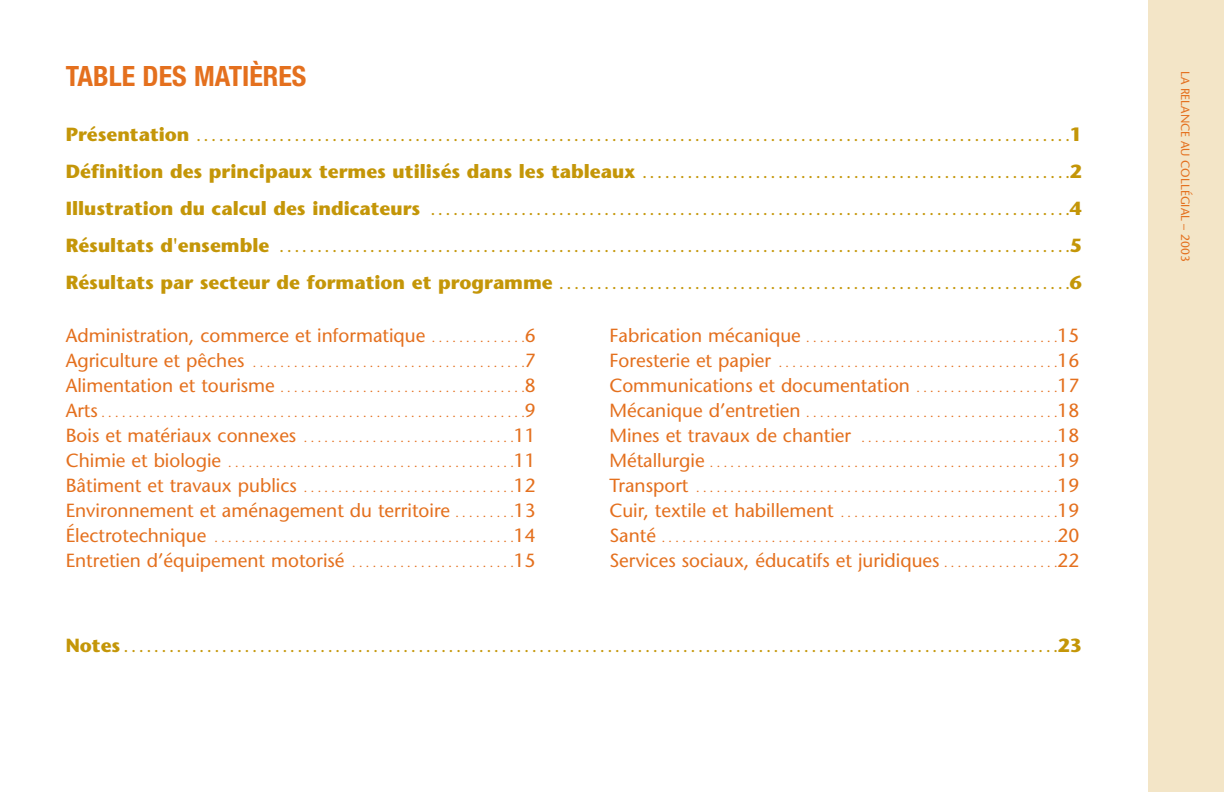
<style>
.page{position:relative;width:1224px;height:792px;background:#fff}
.page>*{position:absolute;margin:0;border:0;box-sizing:border-box;transform-origin:0 0}
.t1{font:700 condensed 28px "Helvetica Neue";color:#e4701e}
.t2{font:19px "Stone Sans";color:#e4701e}
.t3{font:12px/25px "Stone Sans";color:#e4701e;text-align:justify}
.t4{font:700 12px "Stone Sans";color:#c49608}
.s1{font-size:19px}
.s2{font-size:12px}
</style>
<div class="page">
<div style="left:1148px;top:0;width:76px;height:792px;background:#f3e5c7"></div>
<h1 class="t1" style="left:66px;top:66px;width:242px">TABLE DES MATIÈRES</h1>
<p class="t4" style="left:66px;top:132px;width:1018px"><span class="s1">Présentation</span> . . . . . . . . . . . . . . . . . . . . . . . . . . . . . . . . . . . . . . . . . . . . . . . . . . . . . . . . . . . . . . . . . . . . . . . . . . . . . . . . . . . . . . . . . . . . . . . . . . . . . . . . . . . . . . . . . . . .<span class="s1">1</span></p>
<p class="t4" style="left:66px;top:169px;width:1018px"><span class="s1">Définition des principaux termes utilisés dans les tableaux</span> . . . . . . . . . . . . . . . . . . . . . . . . . . . . . . . . . . . . . . . . . . . . . . . . . . . . . . . . .<span class="s1">2</span></p>
<p class="t4" style="left:66px;top:206px;width:1018px"><span class="s1">Illustration du calcul des indicateurs</span> . . . . . . . . . . . . . . . . . . . . . . . . . . . . . . . . . . . . . . . . . . . . . . . . . . . . . . . . . . . . . . . . . . . . . . . . . . . . . . . . . . . . .<span class="s1">4</span></p>
<p class="t4" style="left:66px;top:243px;width:1018px"><span class="s1">Résultats d'ensemble</span> . . . . . . . . . . . . . . . . . . . . . . . . . . . . . . . . . . . . . . . . . . . . . . . . . . . . . . . . . . . . . . . . . . . . . . . . . . . . . . . . . . . . . . . . . . . . . . . . . . . . . . . . .<span class="s1">5</span></p>
<p class="t4" style="left:66px;top:280px;width:1018px"><span class="s1">Résultats par secteur de formation et programme</span> . . . . . . . . . . . . . . . . . . . . . . . . . . . . . . . . . . . . . . . . . . . . . . . . . . . . . . . . . . . . . . . . . . . .<span class="s1">6</span></p>
<h2 class="t2" style="left:66px;top:328px;width:472px">Administration, commerce et informatique <span class="s2">. . . . . . . . . . . . . .</span>6</h2>
<p class="t3" style="left:66px;top:351px;width:472px"><span class="s1">Agriculture et pêches</span> . . . . . . . . . . . . . . . . . . . . . . . . . . . . . . . . . . . . . . . .<span class="s1">7<br>Alimentation et tourisme</span> . . . . . . . . . . . . . . . . . . . . . . . . . . . . . . . . . . . .<span class="s1">8<br>Arts</span> . . . . . . . . . . . . . . . . . . . . . . . . . . . . . . . . . . . . . . . . . . . . . . . . . . . . . . . . . . . . . .<span class="s1">9<br>Bois et matériaux connexes</span> . . . . . . . . . . . . . . . . . . . . . . . . . . . . . . .<span class="s1">11<br>Chimie et biologie</span> . . . . . . . . . . . . . . . . . . . . . . . . . . . . . . . . . . . . . . . . . .<span class="s1">11<br>Bâtiment et travaux publics</span> . . . . . . . . . . . . . . . . . . . . . . . . . . . . . . .<span class="s1">12</span></p>
<h2 class="t2" style="left:66px;top:503px;width:471px">Environnement et aménagement du territoire <span class="s2">. . . . . . . . .</span>13</h2>
<p class="t3" style="left:66px;top:526px;width:471px"><span class="s1">Électrotechnique</span> . . . . . . . . . . . . . . . . . . . . . . . . . . . . . . . . . . . . . . . . . . . .<span class="s1">14</span></p>
<h2 class="t2" style="left:66px;top:553px;width:471px">Entretien d’équipement motorisé <span class="s2">. . . . . . . . . . . . . . . . . . . . . . . .</span>15</h2>
<p class="t3" style="left:609px;top:326px;width:471px"><span class="s1">Fabrication mécanique</span> . . . . . . . . . . . . . . . . . . . . . . . . . . . . . . . . . . . . .<span class="s1">15<br>Foresterie et papier</span> . . . . . . . . . . . . . . . . . . . . . . . . . . . . . . . . . . . . . . . . .<span class="s1">16</span></p>
<h2 class="t2" style="left:609px;top:378px;width:471px">Communications et documentation <span class="s2">. . . . . . . . . . . . . . . . . . . . .</span>17</h2>
<p class="t3" style="left:609px;top:401px;width:471px"><span class="s1">Mécanique d’entretien</span> . . . . . . . . . . . . . . . . . . . . . . . . . . . . . . . . . . . . .<span class="s1">18<br>Mines et travaux de chantier</span> . . . . . . . . . . . . . . . . . . . . . . . . . . . . .<span class="s1">18<br>Métallurgie</span> . . . . . . . . . . . . . . . . . . . . . . . . . . . . . . . . . . . . . . . . . . . . . . . . . . .<span class="s1">19<br>Transport</span> . . . . . . . . . . . . . . . . . . . . . . . . . . . . . . . . . . . . . . . . . . . . . . . . . . . . .<span class="s1">19<br>Cuir, textile et habillement</span> . . . . . . . . . . . . . . . . . . . . . . . . . . . . . . . .<span class="s1">19<br>Santé</span> . . . . . . . . . . . . . . . . . . . . . . . . . . . . . . . . . . . . . . . . . . . . . . . . . . . . . . . . . .<span class="s1">20</span></p>
<h2 class="t2" style="left:609px;top:553px;width:471px">Services sociaux, éducatifs et juridiques <span class="s2">. . . . . . . . . . . . . . . . .</span>22</h2>
<p class="t4" style="left:66px;top:643px;width:1018px"><span class="s1">Notes</span> . . . . . . . . . . . . . . . . . . . . . . . . . . . . . . . . . . . . . . . . . . . . . . . . . . . . . . . . . . . . . . . . . . . . . . . . . . . . . . . . . . . . . . . . . . . . . . . . . . . . . . . . . . . . . . . . . . . . . . . . . . . .<span class="s1">23</span></p>
<p class="t3" style="left:1197px;top:71px;width:192px;rotate:90deg">LA RELANCE AU COLLÉGIAL – 2003</p>
</div>
